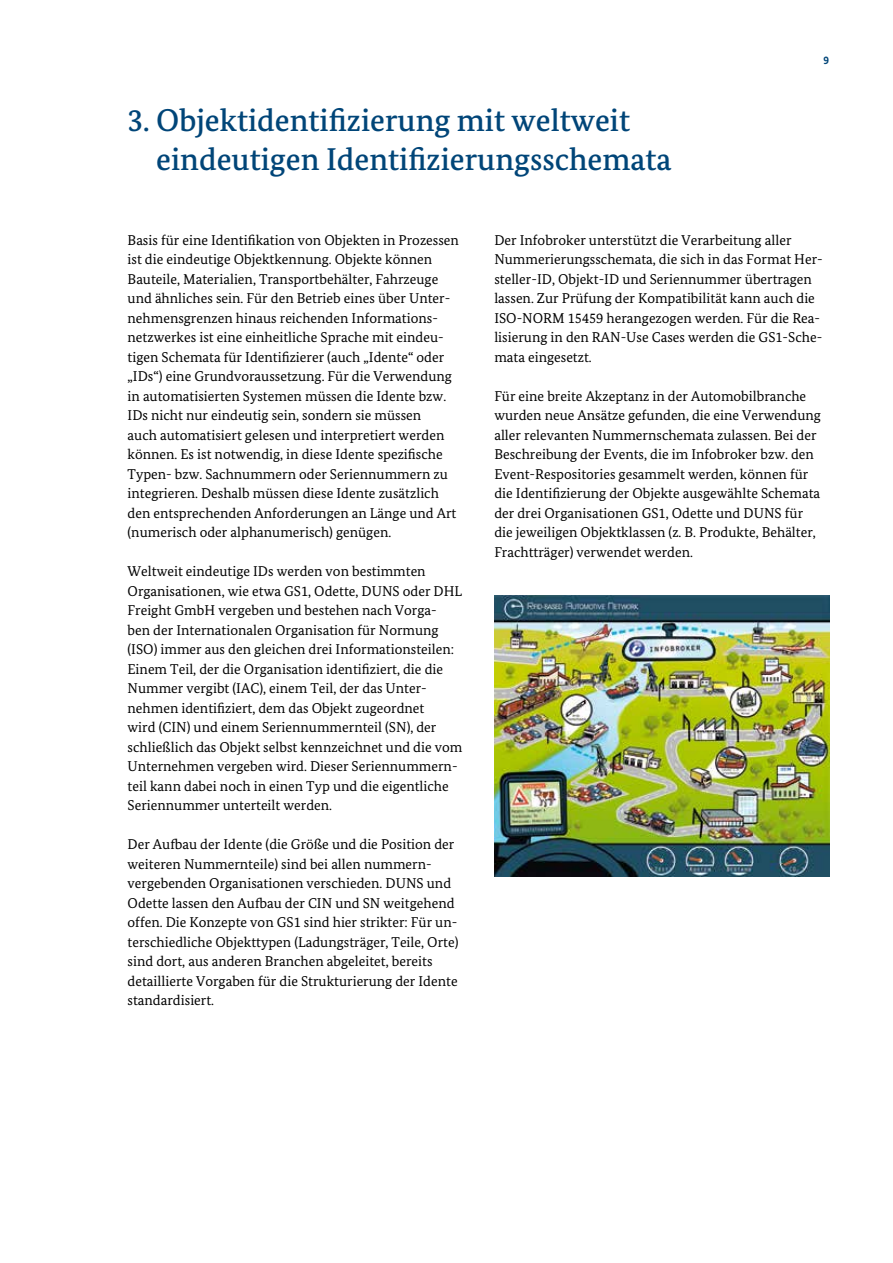
<style>
.page{position:relative;width:893px;height:1263px;background:#fff}
.page>*{position:absolute;margin:0;border:0;box-sizing:border-box;transform-origin:0 0}
.t1{font:500 31.5px/39px "Bundes Serif";color:#004578}
.t2{font:14.25px/19.5px "Bundes Serif";color:#000}
.t3{font:700 11.25px "Bundes Sans";color:#004578}
</style>
<div class="page">
<img style="left:494px;top:595px;width:335px;height:282px">
<p class="t1" style="left:156px;top:100px;width:517px;text-indent:-29px">3. Objektidentifizierung mit weltweit eindeutigen Identifizierungsschemata</p>
<p class="t3" style="left:824px;top:53px;width:7px">9</p>
<p class="t2" style="left:128px;top:230px;width:333px">Basis für eine Identifikation von Objekten in Prozessen ist die eindeutige Objektkennung. Objekte können Bauteile, Materialien, Transportbehälter, Fahrzeuge und ähnliches sein. Für den Betrieb eines über Unter&shy;nehmensgrenzen hinaus reichenden Informations&shy;netzwerkes ist eine einheitliche Sprache mit eindeu&shy;tigen Schemata für Identifizierer (auch „Idente“ oder „IDs“) eine Grundvoraussetzung. Für die Verwendung in automatisierten Systemen müssen die Idente bzw.<br>IDs nicht nur eindeutig sein, sondern sie müssen<br>auch automatisiert gelesen und interpretiert werden können. Es ist notwendig, in diese Idente spezifische Typen- bzw. Sachnummern oder Seriennummern zu integrieren. Deshalb müssen diese Idente zusätzlich den entsprechenden Anforderungen an Länge und Art (numerisch oder alphanumerisch) genügen.</p>
<p class="t2" style="left:128px;top:562px;width:336px">Weltweit eindeutige IDs werden von bestimmten Organisationen, wie etwa GS1, Odette, DUNS oder DHL Freight GmbH vergeben und bestehen nach Vorga&shy;ben der Internationalen Organisation für Normung (ISO) immer aus den gleichen drei Informationsteilen:<br>Einem Teil, der die Organisation identifiziert, die die Nummer vergibt (IAC), einem Teil, der das Unter&shy;nehmen identifiziert, dem das Objekt zugeordnet<br>wird (CIN) und einem Seriennummernteil (SN), der schließlich das Objekt selbst kennzeichnet und die vom Unternehmen vergeben wird. Dieser Seriennummern&shy;teil kann dabei noch in einen Typ und die eigentliche Seriennummer unterteilt werden.</p>
<p class="t2" style="left:128px;top:834px;width:332px">Der Aufbau der Idente (die Größe und die Position der weiteren Nummernteile) sind bei allen nummern&shy;vergebenden Organisationen verschieden. DUNS und Odette lassen den Aufbau der CIN und SN weitgehend offen. Die Konzepte von GS1 sind hier strikter: Für un&shy;terschiedliche Objekttypen (Ladungsträger, Teile, Orte) sind dort, aus anderen Branchen abgeleitet, bereits detaillierte Vorgaben für die Strukturierung der Idente standardisiert.</p>
<p class="t2" style="left:494px;top:230px;width:330px">Der Infobroker unterstützt die Verarbeitung aller Nummerierungsschemata, die sich in das Format Her&shy;steller-ID, Objekt-ID und Seriennummer übertragen lassen. Zur Prüfung der Kompatibilität kann auch die ISO-NORM 15459 herangezogen werden. Für die Rea&shy;lisierung in den RAN-Use Cases werden die GS1-Sche&shy;mata eingesetzt.</p>
<p class="t2" style="left:494px;top:386px;width:328px">Für eine breite Akzeptanz in der Automobilbranche wurden neue Ansätze gefunden, die eine Verwendung aller relevanten Nummernschemata zulassen. Bei der Beschreibung der Events, die im Infobroker bzw. den Event-Respositories gesammelt werden, können für die Identifizierung der Objekte ausgewählte Schemata der drei Organisationen GS1, Odette und DUNS für die jeweiligen Objektklassen (z. B. Produkte, Behälter, Frachtträger) verwendet werden.</p>
</div>
